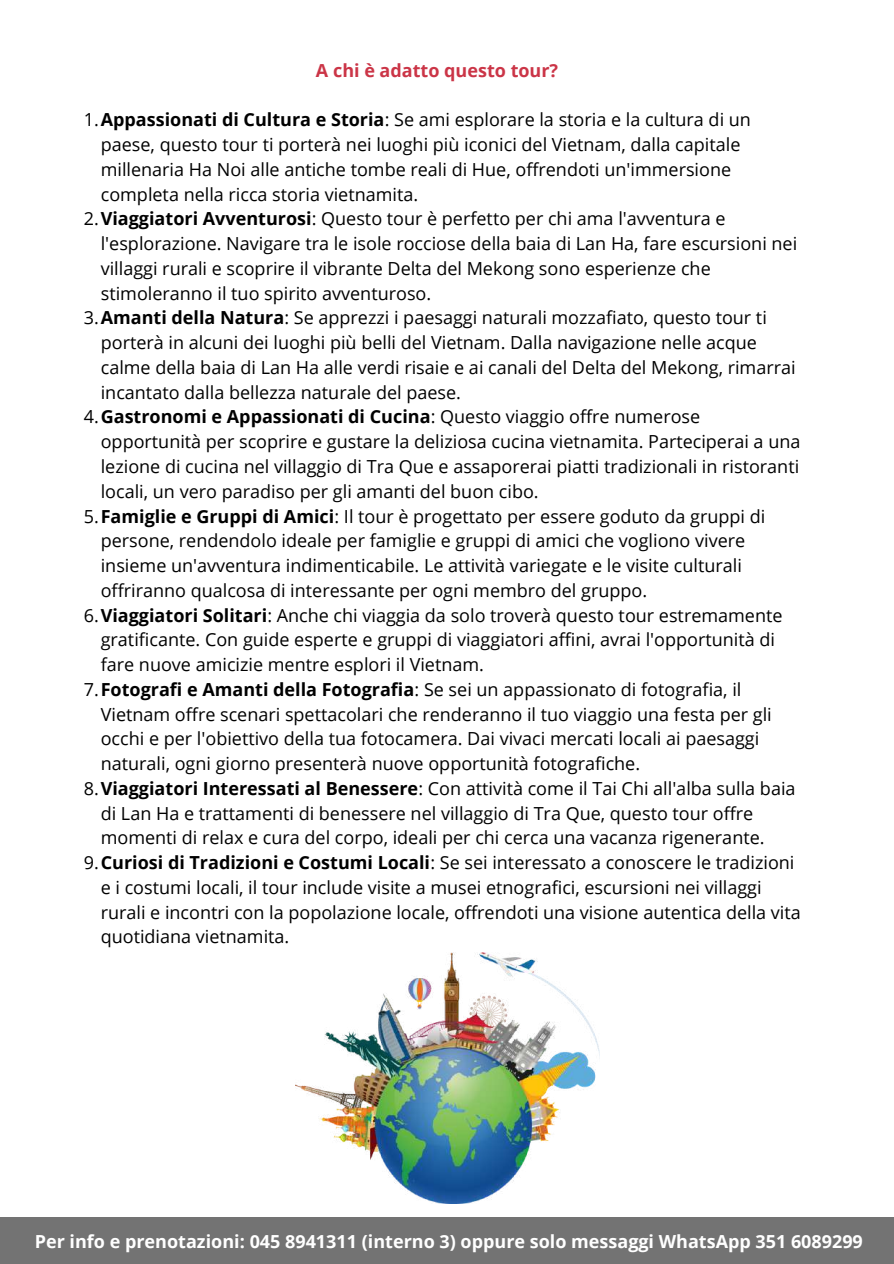
<style>
.page{position:relative;width:894px;height:1264px;background:#fff}
.page>*{position:absolute;margin:0;border:0;box-sizing:border-box;transform-origin:0 0}
.t1{font:24px "Open Sans";color:#fff}
.t2{font:18px "Open Sans";color:#000}
.t3{font:700 18px "Open Sans";color:#fff}
.t4{font:700 18px "Open Sans";color:#000}
.t5{font:700 18px "Open Sans";color:#cb3547}
.s1{font-weight:700}
.s2{font-weight:400}
</style>
<div class="page">
<div style="left:0;top:1216px;width:893px;height:47px;background:#737373"></div>
<img style="left:295px;top:952px;width:304px;height:250px">
<p class="t5" style="left:316px;top:58px;width:244px">A chi è adatto questo tour?</p>
<p class="t2" style="left:84px;top:107px;width:668px">1.<span class="s1">Appassionati di Cultura e Storia</span>: Se ami esplorare la storia e la cultura di un</p>
<p class="t2" style="left:101px;top:132px;width:641px">paese, questo tour ti porterà nei luoghi più iconici del Vietnam, dalla capitale</p>
<p class="t2" style="left:101px;top:157px;width:631px">millenaria Ha Noi alle antiche tombe reali di Hue, offrendoti un'immersione</p>
<p class="t2" style="left:101px;top:181px;width:319px">completa nella ricca storia vietnamita.</p>
<p class="t2" style="left:84px;top:206px;width:643px">2.<span class="s1">Viaggiatori Avventurosi</span>: Questo tour è perfetto per chi ama l'avventura e</p>
<p class="t2" style="left:101px;top:231px;width:697px">l'esplorazione. Navigare tra le isole rocciose della baia di Lan Ha, fare escursioni nei</p>
<p class="t2" style="left:101px;top:256px;width:611px">villaggi rurali e scoprire il vibrante Delta del Mekong sono esperienze che</p>
<p class="t2" style="left:101px;top:280px;width:332px">stimoleranno il tuo spirito avventuroso.</p>
<p class="t2" style="left:84px;top:305px;width:684px">3.<span class="s1">Amanti della Natura</span>: Se apprezzi i paesaggi naturali mozzafiato, questo tour ti</p>
<p class="t2" style="left:101px;top:330px;width:657px">porterà in alcuni dei luoghi più belli del Vietnam. Dalla navigazione nelle acque</p>
<p class="t2" style="left:101px;top:355px;width:696px">calme della baia di Lan Ha alle verdi risaie e ai canali del Delta del Mekong, rimarrai</p>
<p class="t2" style="left:101px;top:379px;width:361px">incantato dalla bellezza naturale del paese.</p>
<p class="t4" style="left:84px;top:404px;width:617px"><span class="s2">4.</span>Gastronomi e Appassionati di Cucina<span class="s2">: Questo viaggio offre numerose</span></p>
<p class="t2" style="left:101px;top:429px;width:701px">opportunità per scoprire e gustare la deliziosa cucina vietnamita. Parteciperai a una</p>
<p class="t2" style="left:101px;top:454px;width:699px">lezione di cucina nel villaggio di Tra Que e assaporerai piatti tradizionali in ristoranti</p>
<p class="t2" style="left:101px;top:478px;width:439px">locali, un vero paradiso per gli amanti del buon cibo.</p>
<p class="t2" style="left:84px;top:503px;width:682px">5.<span class="s1">Famiglie e Gruppi di Amici</span>: Il tour è progettato per essere goduto da gruppi di</p>
<p class="t2" style="left:101px;top:528px;width:645px">persone, rendendolo ideale per famiglie e gruppi di amici che vogliono vivere</p>
<p class="t2" style="left:101px;top:553px;width:642px">insieme un'avventura indimenticabile. Le attività variegate e le visite culturali</p>
<p class="t2" style="left:101px;top:577px;width:547px">offriranno qualcosa di interessante per ogni membro del gruppo.</p>
<p class="t2" style="left:84px;top:602px;width:700px">6.<span class="s1">Viaggiatori Solitari</span>: Anche chi viaggia da solo troverà questo tour estremamente</p>
<p class="t2" style="left:101px;top:627px;width:675px">gratificante. Con guide esperte e gruppi di viaggiatori affini, avrai l'opportunità di</p>
<p class="t2" style="left:101px;top:652px;width:384px">fare nuove amicizie mentre esplori il Vietnam.</p>
<p class="t2" style="left:84px;top:676px;width:659px">7.<span class="s1">Fotografi e Amanti della Fotografia</span>: Se sei un appassionato di fotografia, il</p>
<p class="t2" style="left:101px;top:701px;width:672px">Vietnam offre scenari spettacolari che renderanno il tuo viaggio una festa per gli</p>
<p class="t2" style="left:101px;top:726px;width:660px">occhi e per l'obiettivo della tua fotocamera. Dai vivaci mercati locali ai paesaggi</p>
<p class="t2" style="left:101px;top:751px;width:540px">naturali, ogni giorno presenterà nuove opportunità fotografiche.</p>
<p class="t2" style="left:84px;top:775px;width:713px">8.<span class="s1">Viaggiatori Interessati al Benessere</span>: Con attività come il Tai Chi all'alba sulla baia</p>
<p class="t2" style="left:101px;top:800px;width:654px">di Lan Ha e trattamenti di benessere nel villaggio di Tra Que, questo tour offre</p>
<p class="t2" style="left:101px;top:825px;width:665px">momenti di relax e cura del corpo, ideali per chi cerca una vacanza rigenerante.</p>
<p class="t2" style="left:84px;top:850px;width:712px">9.<span class="s1">Curiosi di Tradizioni e Costumi Locali</span>: Se sei interessato a conoscere le tradizioni</p>
<p class="t2" style="left:101px;top:874px;width:662px">e i costumi locali, il tour include visite a musei etnografici, escursioni nei villaggi</p>
<p class="t2" style="left:101px;top:899px;width:701px">rurali e incontri con la popolazione locale, offrendoti una visione autentica della vita</p>
<p class="t2" style="left:101px;top:924px;width:190px">quotidiana vietnamita.</p>
<h1 class="t1" style="left:267px;top:1217px;width:372px">uota di gruppo per 8 partecipanti</h1>
<p class="t3" style="left:35px;top:1228px;width:829px">Per info e prenotazioni: <sup>Q</sup>045 8941311 (interno 3) oppure solo messaggi WhatsApp 351 6089299</p>
</div>
